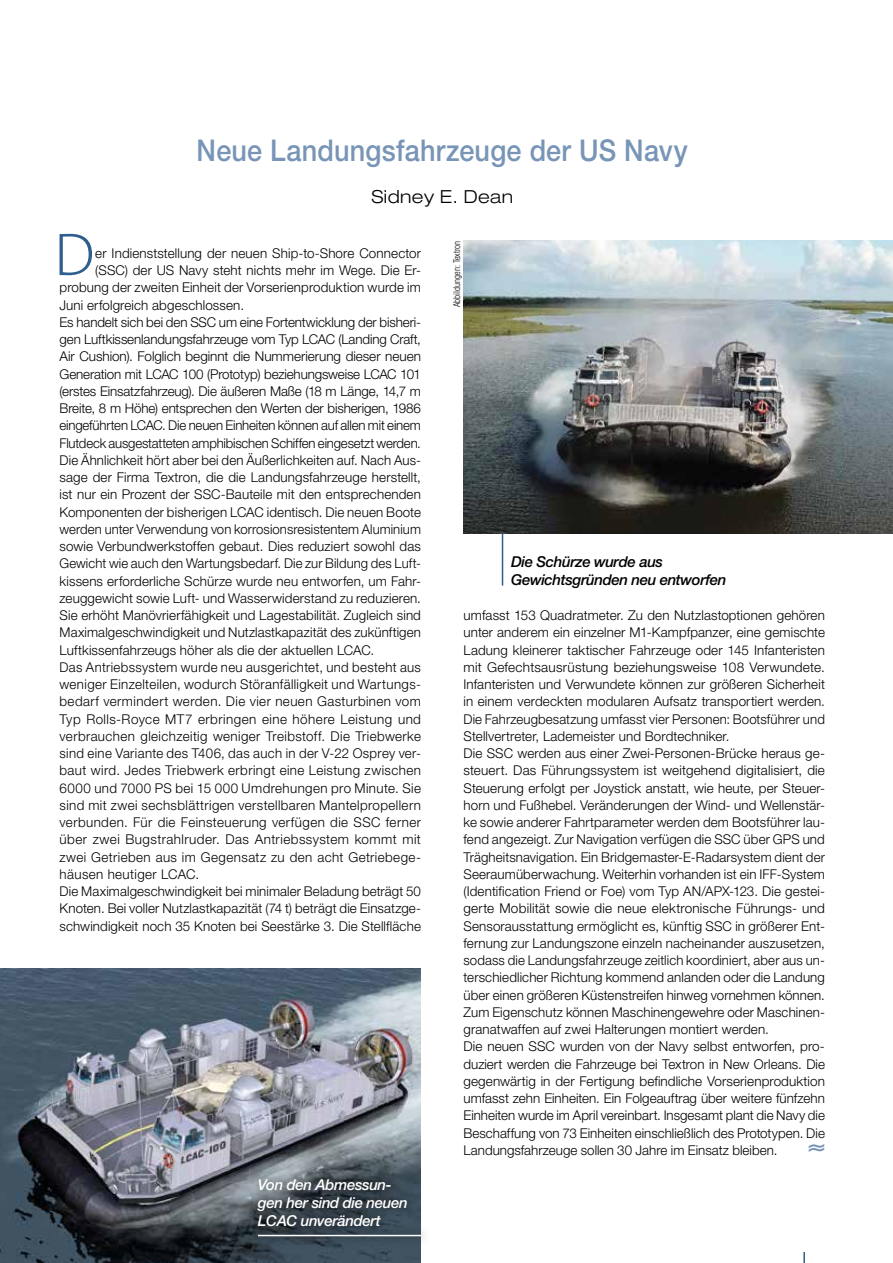
<style>
.page{position:relative;width:893px;height:1263px;background:#fff}
.page>*{position:absolute;margin:0;border:0;box-sizing:border-box;transform-origin:0 0}
.t1{font:200 60.75px "The Sans B2";color:#2e5e8e}
.t2{font:500 30px "Helvetica Neue";letter-spacing:.005em;color:#7895b7;scale:.9 1}
.t3{font:30px "Album Zwei";color:#7895b7}
.t4{font:300 expanded 18px "Helvetica Neue";letter-spacing:.025em;color:#000}
.t5{font:italic 500 15px/18px "Helvetica Neue";letter-spacing:-.025em;color:#fff}
.t6{font:italic 500 15px/18px "Helvetica Neue";letter-spacing:-.025em;color:#000}
.t7{font:300 13.5px/17.2px "Helvetica Neue";letter-spacing:.01em;color:#000}
.t8{font:300 13.5px "Helvetica Neue";letter-spacing:.03em;color:#000}
.t9{font:300 13.5px "Helvetica Neue";letter-spacing:-.01em;color:#000}
.t10{font:300 13.5px "Helvetica Neue";letter-spacing:.035em;color:#000}
.t11{font:300 13.5px "Helvetica Neue";letter-spacing:-.015em;color:#000}
.t12{font:300 condensed 9px "Helvetica";color:#000}
</style>
<div class="page">
<hr style="left:803px;top:1215px;width:2px;height:48px;background:#2e5e8e">
<hr style="left:502px;top:523px;width:1px;height:63px;background:#2e5e8e">
<img style="left:0;top:968px;width:421px;height:295px">
<img style="left:463px;top:241px;width:430px;height:293px">
<div style="left:247px;top:1168px;width:185px;height:80px;background:#000;opacity:.24"></div>
<hr style="left:258px;top:1235px;width:163px;height:1px;background:#fff">
<p class="t2" style="left:197px;top:133px;width:547px">Neue Landungsfahrzeuge der US Navy</p>
<p class="t4" style="left:371px;top:186px;width:143px">Sidney E. Dean</p>
<p class="t12" style="left:451px;top:307px;width:68px;rotate:-90deg">Abbildungen: Textron</p>
<p class="t1" style="left:53px;top:223px;width:43px">D</p>
<p class="t7" style="left:95px;top:244px;width:327px">er Indienststellung der neuen Ship-to-Shore Connector</p>
<p class="t7" style="left:95px;top:261px;width:327px">(SSC) der US Navy steht nichts mehr im Wege. Die Er-</p>
<p class="t7" style="left:60px;top:279px;width:363px">probung der zweiten Einheit der Vorserienproduktion wurde im</p>
<p class="t7" style="left:60px;top:296px;width:186px">Juni erfolgreich abgeschlossen.</p>
<p class="t9" style="left:60px;top:314px;width:363px">Es handelt sich bei den SSC um eine Fortentwicklung der bisheri-</p>
<p class="t9" style="left:60px;top:331px;width:363px">gen Luftkissenlandungsfahrzeuge vom Typ LCAC (Landing Craft,</p>
<p class="t7" style="left:60px;top:348px;width:363px">Air Cushion). Folglich beginnt die Nummerierung dieser neuen</p>
<p class="t9" style="left:60px;top:365px;width:363px">Generation mit LCAC 100 (Prototyp) beziehungsweise LCAC 101</p>
<p class="t9" style="left:60px;top:383px;width:363px">(erstes Einsatzfahrzeug). Die äußeren Maße (18 m Länge, 14,7 m</p>
<p class="t9" style="left:60px;top:400px;width:363px">Breite, 8 m Höhe) entsprechen den Werten der bisherigen, 1986</p>
<p class="t9" style="left:60px;top:417px;width:363px">eingeführten LCAC. Die neuen Einheiten können auf allen mit einem</p>
<p class="t11" style="left:60px;top:434px;width:363px">Flutdeck ausgestatteten amphibischen Schiffen eingesetzt werden.</p>
<p class="t7" style="left:60px;top:451px;width:363px">Die Ähnlichkeit hört aber bei den Äußerlichkeiten auf. Nach Aus-</p>
<p class="t7" style="left:60px;top:468px;width:363px">sage der Firma Textron, die die Landungsfahrzeuge herstellt,</p>
<p class="t7" style="left:60px;top:486px;width:363px">ist nur ein Prozent der SSC-Bauteile mit den entsprechenden</p>
<p class="t7" style="left:60px;top:503px;width:363px">Komponenten der bisherigen LCAC identisch. Die neuen Boote</p>
<p class="t7" style="left:60px;top:520px;width:363px">werden unter Verwendung von korrosionsresistentem Aluminium</p>
<p class="t7" style="left:60px;top:537px;width:363px">sowie Verbundwerkstoffen gebaut. Dies reduziert sowohl das</p>
<p class="t7" style="left:60px;top:555px;width:363px">Gewicht wie auch den Wartungsbedarf. Die zur Bildung des Luft-</p>
<p class="t7" style="left:60px;top:572px;width:363px">kissens erforderliche Schürze wurde neu entworfen, um Fahr-</p>
<p class="t7" style="left:60px;top:589px;width:363px">zeuggewicht sowie Luft- und Wasserwiderstand zu reduzieren.</p>
<p class="t7" style="left:60px;top:606px;width:363px">Sie erhöht Manövrierfähigkeit und Lagestabilität. Zugleich sind</p>
<p class="t7" style="left:60px;top:624px;width:363px">Maximalgeschwindigkeit und Nutzlastkapazität des zukünftigen</p>
<p class="t7" style="left:60px;top:641px;width:316px">Luftkissenfahrzeugs höher als die der aktuellen LCAC.</p>
<p class="t7" style="left:60px;top:658px;width:363px">Das Antriebssystem wurde neu ausgerichtet, und besteht aus</p>
<p class="t8" style="left:60px;top:676px;width:363px">weniger Einzelteilen, wodurch Störanfälligkeit und Wartungs-</p>
<p class="t8" style="left:60px;top:693px;width:363px">bedarf vermindert werden. Die vier neuen Gasturbinen vom</p>
<p class="t10" style="left:60px;top:710px;width:363px">Typ Rolls-Royce MT7 erbringen eine höhere Leistung und</p>
<p class="t8" style="left:60px;top:728px;width:363px">verbrauchen gleichzeitig weniger Treibstoff. Die Triebwerke</p>
<p class="t8" style="left:60px;top:745px;width:363px">sind eine Variante des T406, das auch in der V-22 Osprey ver-</p>
<p class="t8" style="left:60px;top:762px;width:363px">baut wird. Jedes Triebwerk erbringt eine Leistung zwischen</p>
<p class="t8" style="left:60px;top:779px;width:363px">6000 und 7000 PS bei 15 000 Umdrehungen pro Minute. Sie</p>
<p class="t8" style="left:60px;top:797px;width:363px">sind mit zwei sechsblättrigen verstellbaren Mantelpropellern</p>
<p class="t8" style="left:60px;top:814px;width:363px">verbunden. Für die Feinsteuerung verfügen die SSC ferner</p>
<p class="t10" style="left:60px;top:831px;width:363px">über zwei Bugstrahlruder. Das Antriebssystem kommt mit</p>
<p class="t8" style="left:60px;top:848px;width:363px">zwei Getrieben aus im Gegensatz zu den acht Getriebege-</p>
<p class="t8" style="left:60px;top:866px;width:141px">häusen heutiger LCAC.</p>
<p class="t7" style="left:60px;top:882px;width:363px">Die Maximalgeschwindigkeit bei minimaler Beladung beträgt 50</p>
<p class="t7" style="left:60px;top:900px;width:363px">Knoten. Bei voller Nutzlastkapazität (74 t) beträgt die Einsatzge-</p>
<p class="t7" style="left:60px;top:917px;width:363px">schwindigkeit noch 35 Knoten bei Seestärke 3. Die Stellfläche</p>
<p class="t6" style="left:511px;top:553px;width:217px">Die Schürze wurde aus<br>Gewichtsgründen neu entworfen</p>
<p class="t7" style="left:463px;top:606px;width:363px">umfasst 153 Quadratmeter. Zu den Nutzlastoptionen gehören unter anderem ein einzelner M1-Kampfpanzer, eine gemischte Ladung kleinerer taktischer Fahrzeuge oder 145 Infanteristen mit Gefechtsausrüstung beziehungsweise 108 Verwundete.<br>Infanteristen und Verwundete können zur größeren Sicherheit in einem verdeckten modularen Aufsatz transportiert werden.<br>Die Fahrzeugbesatzung umfasst vier Personen: Bootsführer und Stellvertreter, Lademeister und Bordtechniker.<br>Die SSC werden aus einer Zwei-Personen-Brücke heraus ge&shy;steuert. Das Führungssystem ist weitgehend digitalisiert, die Steuerung erfolgt per Joystick anstatt, wie heute, per Steuer&shy;horn und Fußhebel. Veränderungen der Wind- und Wellenstär&shy;ke sowie anderer Fahrtparameter werden dem Bootsführer lau&shy;fend angezeigt. Zur Navigation verfügen die SSC über GPS und Trägheitsnavigation. Ein Bridgemaster-E-Radarsystem dient der Seeraumüberwachung. Weiterhin vorhanden ist ein IFF-System (Identification Friend or Foe) vom Typ AN/APX-123. Die gestei&shy;gerte Mobilität sowie die neue elektronische Führungs- und Sensorausstattung ermöglicht es, künftig SSC in größerer Ent&shy;fernung zur Landungszone einzeln nacheinander auszusetzen, sodass die Landungsfahrzeuge zeitlich koordiniert, aber aus un&shy;terschiedlicher Richtung kommend anlanden oder die Landung über einen größeren Küstenstreifen hinweg vornehmen können.<br>Zum Eigenschutz können Maschinengewehre oder Maschinen&shy;granatwaffen auf zwei Halterungen montiert werden.<br>Die neuen SSC wurden von der Navy selbst entworfen, pro&shy;duziert werden die Fahrzeuge bei Textron in New Orleans. Die gegenwärtig in der Fertigung befindliche Vorserienproduktion umfasst zehn Einheiten. Ein Folgeauftrag über weitere fünfzehn Einheiten wurde im April vereinbart. Insgesamt plant die Navy die Beschaffung von 73 Einheiten einschließlich des Prototypen. Die Landungsfahrzeuge sollen 30 Jahre im Einsatz bleiben.</p>
<p class="t3" style="left:809px;top:1126px;width:18px">≈</p>
<p class="t5" style="left:258px;top:1176px;width:151px">Von den Abmessun&shy;gen her sind die neuen<br>LCAC unverändert</p>
</div>
